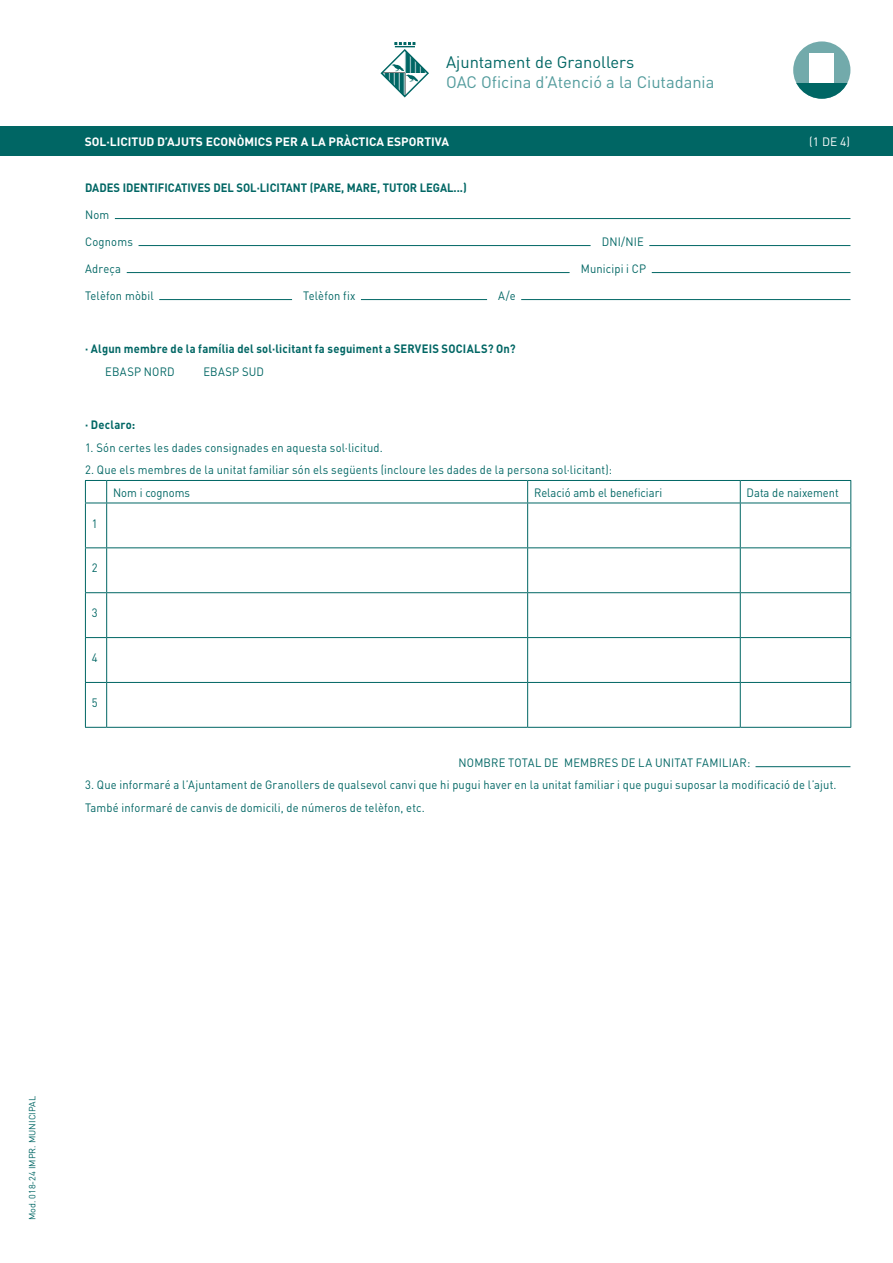
<style>
.page{position:relative;width:893px;height:1263px;background:#fff}
.page>*{position:absolute;margin:0;border:0;box-sizing:border-box;transform-origin:0 0}
.t1{font:16.5px "DIN";color:#529b9c}
.t2{font:16.5px "DIN";color:#006664}
.t3{font:12px/22.5px "DIN";letter-spacing:.015em;color:#006664;scale:.93 1}
.t4{font:700 12px "DIN";letter-spacing:.015em;color:#006664;scale:.93 1}
.t5{font:700 12px "DIN";color:#fff}
.t6{font:12px "DIN";color:#fff}
.t7{font:9px "DIN";color:#006664}
</style>
<div class="page">
<div style="left:793px;top:41px;width:57px;height:58px;background:#72aaab;border-radius:50%"></div>
<div style="left:810px;top:53px;width:24px;height:35px;background:#fff"></div>
<svg style="left:796px;top:84px;width:51px;height:15px"></svg>
<div style="left:0;top:126px;width:893px;height:30px;background:#006664"></div>
<hr style="left:115px;top:218px;width:735px;height:1px;background:#006664">
<hr style="left:139px;top:245px;width:452px;height:1px;background:#006664">
<hr style="left:649px;top:245px;width:201px;height:1px;background:#006664">
<hr style="left:127px;top:272px;width:443px;height:1px;background:#006664">
<hr style="left:652px;top:272px;width:198px;height:1px;background:#006664">
<hr style="left:159px;top:299px;width:133px;height:1px;background:#006664">
<hr style="left:361px;top:299px;width:126px;height:1px;background:#006664">
<hr style="left:521px;top:299px;width:329px;height:1px;background:#006664">
<hr style="left:755px;top:766px;width:95px;height:1px;background:#006664">
<hr style="left:107px;top:480px;width:421px;height:1px;background:#006664">
<hr style="left:528px;top:480px;width:212px;height:1px;background:#006664">
<svg style="left:527px;top:481px;width:1px;height:22px"></svg>
<hr style="left:740px;top:480px;width:111px;height:1px;background:#006664">
<svg style="left:740px;top:481px;width:1px;height:22px"></svg>
<svg style="left:850px;top:481px;width:1px;height:22px"></svg>
<svg style="left:85px;top:480px;width:22px;height:24px"></svg>
<hr style="left:85px;top:503px;width:1px;height:44px;background:#006664">
<hr style="left:107px;top:503px;width:421px;height:1px;background:#006664">
<hr style="left:106px;top:503px;width:1px;height:44px;background:#006664">
<hr style="left:528px;top:503px;width:212px;height:1px;background:#006664">
<hr style="left:527px;top:503px;width:1px;height:44px;background:#006664">
<hr style="left:740px;top:503px;width:111px;height:1px;background:#006664">
<hr style="left:740px;top:503px;width:1px;height:44px;background:#006664">
<hr style="left:850px;top:503px;width:1px;height:44px;background:#006664">
<svg style="left:85px;top:547px;width:22px;height:1px"></svg>
<hr style="left:85px;top:548px;width:1px;height:44px;background:#006664">
<hr style="left:107px;top:547px;width:421px;height:1px;background:#006664">
<hr style="left:106px;top:548px;width:1px;height:44px;background:#006664">
<hr style="left:528px;top:547px;width:212px;height:1px;background:#006664">
<hr style="left:527px;top:548px;width:1px;height:44px;background:#006664">
<hr style="left:740px;top:547px;width:111px;height:1px;background:#006664">
<hr style="left:740px;top:548px;width:1px;height:44px;background:#006664">
<hr style="left:850px;top:548px;width:1px;height:44px;background:#006664">
<svg style="left:85px;top:592px;width:22px;height:1px"></svg>
<hr style="left:85px;top:593px;width:1px;height:44px;background:#006664">
<hr style="left:107px;top:592px;width:421px;height:1px;background:#006664">
<hr style="left:106px;top:593px;width:1px;height:44px;background:#006664">
<hr style="left:528px;top:592px;width:212px;height:1px;background:#006664">
<hr style="left:527px;top:593px;width:1px;height:44px;background:#006664">
<hr style="left:740px;top:592px;width:111px;height:1px;background:#006664">
<hr style="left:740px;top:593px;width:1px;height:44px;background:#006664">
<hr style="left:850px;top:593px;width:1px;height:44px;background:#006664">
<svg style="left:85px;top:637px;width:22px;height:1px"></svg>
<hr style="left:85px;top:638px;width:1px;height:44px;background:#006664">
<hr style="left:107px;top:637px;width:421px;height:1px;background:#006664">
<hr style="left:106px;top:638px;width:1px;height:44px;background:#006664">
<hr style="left:528px;top:637px;width:212px;height:1px;background:#006664">
<hr style="left:527px;top:638px;width:1px;height:44px;background:#006664">
<hr style="left:740px;top:637px;width:111px;height:1px;background:#006664">
<hr style="left:740px;top:638px;width:1px;height:44px;background:#006664">
<hr style="left:850px;top:638px;width:1px;height:44px;background:#006664">
<svg style="left:85px;top:682px;width:22px;height:1px"></svg>
<hr style="left:85px;top:683px;width:1px;height:44px;background:#006664">
<hr style="left:107px;top:682px;width:421px;height:1px;background:#006664">
<hr style="left:106px;top:683px;width:1px;height:44px;background:#006664">
<hr style="left:528px;top:682px;width:212px;height:1px;background:#006664">
<hr style="left:527px;top:683px;width:1px;height:44px;background:#006664">
<hr style="left:740px;top:682px;width:111px;height:1px;background:#006664">
<hr style="left:740px;top:683px;width:1px;height:44px;background:#006664">
<hr style="left:850px;top:683px;width:1px;height:44px;background:#006664">
<svg style="left:85px;top:727px;width:22px;height:1px"></svg>
<hr style="left:107px;top:727px;width:421px;height:1px;background:#006664">
<hr style="left:528px;top:727px;width:212px;height:1px;background:#006664">
<hr style="left:740px;top:727px;width:111px;height:1px;background:#006664">
<svg style="left:380px;top:43px;width:49px;height:55px"></svg>
<h1 class="t2" style="left:446px;top:52px;width:190px">Ajuntament de Granollers</h1>
<h1 class="t1" style="left:446px;top:71px;width:270px">OAC Oficina d’Atenció a la Ciutadania</h1>
<p class="t5" style="left:85px;top:134px;width:366px">SOL·LICITUD D’AJUTS ECONÒMICS PER A LA PRÀCTICA ESPORTIVA</p>
<p class="t6" style="left:809px;top:134px;width:42px">(1 DE 4)</p>
<p class="t4" style="left:85px;top:179px;width:412px">DADES IDENTIFICATIVES DEL SOL·LICITANT (PARE, MARE, TUTOR LEGAL...)</p>
<p class="t3" style="left:85px;top:203px;width:28px">Nom</p>
<p class="t3" style="left:85px;top:230px;width:53px">Cognoms</p>
<p class="t3" style="left:602px;top:230px;width:47px">DNI/NIE</p>
<p class="t3" style="left:85px;top:257px;width:40px">Adreça</p>
<p class="t3" style="left:581px;top:257px;width:72px">Municipi i CP</p>
<p class="t3" style="left:85px;top:284px;width:75px">Telèfon mòbil</p>
<p class="t3" style="left:303px;top:284px;width:58px">Telèfon fix</p>
<p class="t3" style="left:498px;top:284px;width:20px">A/e</p>
<p class="t4" style="left:85px;top:341px;width:464px">· Algun membre de la família del sol·licitant fa seguiment a SERVEIS SOCIALS? On?</p>
<p class="t3" style="left:105px;top:360px;width:76px">EBASP NORD</p>
<p class="t3" style="left:203px;top:360px;width:67px">EBASP SUD</p>
<p class="t4" style="left:85px;top:417px;width:56px">· Declaro:</p>
<p class="t3" style="left:85px;top:436px;width:322px">1. Són certes les dades consignades en aquesta sol·licitud.</p>
<p class="t3" style="left:113px;top:458px;width:538px;text-indent:-28px">2. Que els membres de la unitat familiar són els següents (incloure les dades de la persona sol·licitant):<br>Nom i cognoms</p>
<p class="t3" style="left:534px;top:481px;width:139px">Relació amb el beneficiari</p>
<p class="t3" style="left:747px;top:481px;width:101px">Data de naixement</p>
<p class="t3" style="left:92px;top:512px;width:8px">1</p>
<p class="t3" style="left:92px;top:557px;width:8px">2</p>
<p class="t3" style="left:92px;top:601px;width:8px">3</p>
<p class="t3" style="left:92px;top:646px;width:8px">4</p>
<p class="t3" style="left:92px;top:691px;width:8px">5</p>
<p class="t3" style="left:459px;top:751px;width:315px">NOMBRE TOTAL DE MEMBRES DE LA UNITAT FAMILIAR:</p>
<p class="t3" style="left:85px;top:773px;width:810px">3. Que informaré a l’Ajuntament de Granollers de qualsevol canvi que hi pugui haver en la unitat familiar i que pugui suposar la modificació de l’ajut.<br>També informaré de canvis de domicili, de números de telèfon, etc.</p>
<p class="t7" style="left:27px;top:1220px;width:126px;rotate:-90deg">Mod. 018-24 IMPR. MUNICIPAL</p>
</div>
